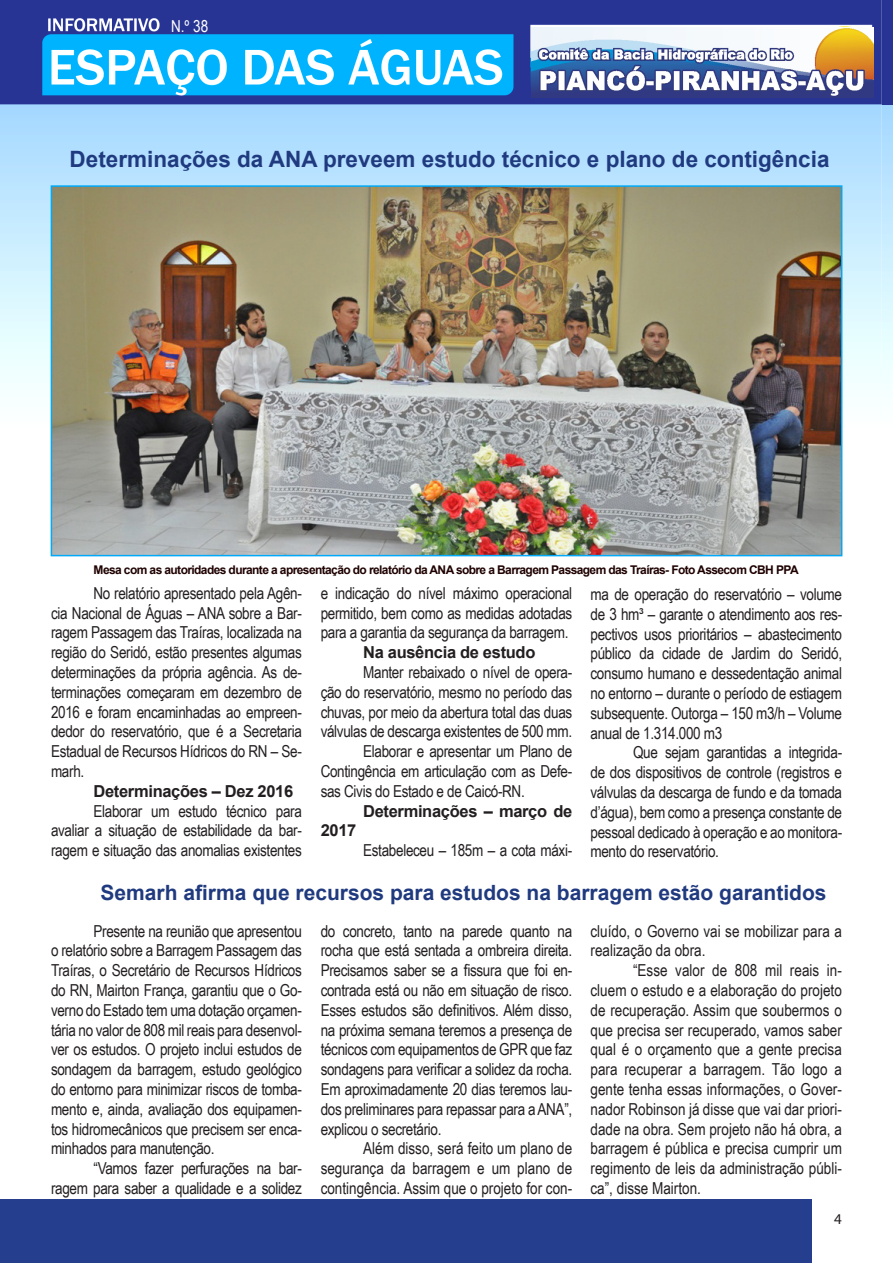
<style>
.page{position:relative;width:893px;height:1263px;background:#fff}
.page>*{position:absolute;margin:0;border:0;box-sizing:border-box;transform-origin:0 0}
.Corpo_do_Texto{font:700 22.5px "Arial";color:#203a7f}
.Corpo_do_Texto-2{font:700 21px "Arial";color:#203a7f}
.Corpo_do_Texto-3{font:16.5px/19.8px "Arial Narrow";letter-spacing:-.02em;color:#231f20;text-align:justify}
.Corpo_do_Texto-4{font:700 16.5px "Arial";letter-spacing:-.02em;color:#231f20}
.Corpo_do_Texto-5{font:16.5px/19.8px "Arial Narrow";color:#231f20}
.t1{font:16.5px "Arial Narrow";color:#fff}
.t2{font:15px "Myriad Pro";color:#231f20}
.t3{font:700 12px "Arial";letter-spacing:-.05em;color:#1f0000}
</style>
<div class="page">
<img style="left:0;top:0;width:880px;height:557px">
<img style="left:531px;top:28px;width:342px;height:70px">
<div style="left:0;top:1199px;width:811px;height:64px;background:#253f8e"></div>
<img style="left:54px;top:188px;width:785px;height:365px">
<div style="left:51px;top:185px;width:791px;height:371px;border:2px solid #00a9f9"></div>
<img style="left:880px;top:0;width:13px;height:391px">
<p class="t1" style="left:171px;top:14px;width:39px">N.º 38</p>
<p class="Corpo_do_Texto" style="left:70px;top:144px;width:761px">Determinações da ANA preveem estudo técnico e plano de contigência</p>
<p class="t3" style="left:94px;top:561px;width:707px">Mesa com as autoridades durante a apresentação do relatório da ANA sobre a Barragem Passagem das Traíras- Foto Assecom CBH PPA</p>
<p class="Corpo_do_Texto-3" style="left:51px;top:582px;width:252px;text-indent:43px">No relatório apresentado pela Agên&shy;cia Nacional de Águas – ANA sobre a Bar&shy;ragem Passagem das Traíras, localizada na região do Seridó, estão presentes algumas determinações da própria agência. As de&shy;terminações começaram em dezembro de 2016 e foram encaminhadas ao empreen&shy;dedor do reservatório, que é a Secretaria Estadual de Recursos Hídricos do RN – Se&shy;marh.</p>
<p class="Corpo_do_Texto-4" style="left:94px;top:780px;width:201px">Determinações – Dez 2016</p>
<p class="Corpo_do_Texto-3" style="left:51px;top:800px;width:252px;text-indent:43px">Elaborar um estudo técnico para avaliar a situação de estabilidade da bar&shy;ragem e situação das anomalias existentes</p>
<p class="Corpo_do_Texto-3" style="left:321px;top:582px;width:253px">e indicação do nível máximo operacional permitido, bem como as medidas adotadas para a garantia da segurança da barragem.</p>
<p class="Corpo_do_Texto-4" style="left:363px;top:641px;width:174px">Na ausência de estudo</p>
<p class="Corpo_do_Texto-3" style="left:321px;top:662px;width:253px;text-indent:43px">Manter rebaixado o nível de opera&shy;ção do reservatório, mesmo no período das chuvas, por meio da abertura total das duas válvulas de descarga existentes de 500 mm.</p>
<p class="Corpo_do_Texto-3" style="left:321px;top:741px;width:253px;text-indent:43px">Elaborar e apresentar um Plano de Contingência em articulação com as Defe&shy;sas Civis do Estado e de Caicó-RN.</p>
<p class="Corpo_do_Texto-4" style="left:363px;top:800px;width:211px">Determinações – março de</p>
<p class="Corpo_do_Texto-4" style="left:321px;top:820px;width:37px">2017</p>
<p class="Corpo_do_Texto-3" style="left:363px;top:840px;width:211px">Estabeleceu – 185m – a cota máxi-</p>
<p class="Corpo_do_Texto-3" style="left:590px;top:584px;width:253px">ma de operação do reservatório – volume de 3 hm³ – garante o atendimento aos res&shy;pectivos usos prioritários – abastecimento público da cidade de Jardim do Seridó, consumo humano e dessedentação animal no entorno – durante o período de estiagem subsequente. Outorga – 150 m3/h – Volume anual de 1.314.000 m3</p>
<p class="Corpo_do_Texto-3" style="left:590px;top:742px;width:253px;text-indent:43px">Que sejam garantidas a integrida&shy;de dos dispositivos de controle (registros e válvulas da descarga de fundo e da tomada d’água), bem como a presença constante de pessoal dedicado à operação e ao monitora&shy;mento do reservatório.</p>
<p class="Corpo_do_Texto-2" style="left:101px;top:878px;width:727px">Semarh afirma que recursos para estudos na barragem estão garantidos</p>
<p class="Corpo_do_Texto-3" style="left:51px;top:920px;width:252px;text-indent:43px">Presente na reunião que apresentou o relatório sobre a Barragem Passagem das Traíras, o Secretário de Recursos Hídricos do RN, Mairton França, garantiu que o Go&shy;verno do Estado tem uma dotação orçamen&shy;tária no valor de 808 mil reais para desenvol&shy;ver os estudos. O projeto inclui estudos de sondagem da barragem, estudo geológico do entorno para minimizar riscos de tomba&shy;mento e, ainda, avaliação dos equipamen&shy;tos hidromecânicos que precisem ser enca&shy;minhados para manutenção.</p>
<p class="Corpo_do_Texto-3" style="left:51px;top:1158px;width:252px;text-align:right">“Vamos fazer perfurações na bar-<br>ragem para saber a qualidade e a solidez</p>
<p class="Corpo_do_Texto-5" style="left:590px;top:920px;width:253px">cluído, o Governo vai se mobilizar para a realização da obra.</p>
<p class="Corpo_do_Texto-3" style="left:590px;top:960px;width:253px;text-indent:43px">“Esse valor de 808 mil reais in&shy;cluem o estudo e a elaboração do projeto de recuperação. Assim que soubermos o que precisa ser recuperado, vamos saber qual é o orçamento que a gente precisa para recuperar a barragem. Tão logo a gente tenha essas informações, o Gover&shy;nador Robinson já disse que vai dar priori&shy;dade na obra. Sem projeto não há obra, a barragem é pública e precisa cumprir um regimento de leis da administração públi&shy;ca”, disse Mairton.</p>
<p class="Corpo_do_Texto-3" style="left:321px;top:920px;width:253px">do concreto, tanto na parede quanto na rocha que está sentada a ombreira direita.<br>Precisamos saber se a fissura que foi en&shy;contrada está ou não em situação de risco.<br>Esses estudos são definitivos. Além disso, na próxima semana teremos a presença de técnicos com equipamentos de GPR que faz sondagens para verificar a solidez da rocha.<br>Em aproximadamente 20 dias teremos lau&shy;dos preliminares para repassar para a ANA”, explicou o secretário.</p>
<p class="Corpo_do_Texto-3" style="left:321px;top:1138px;width:253px;text-indent:43px">Além disso, será feito um plano de segurança da barragem e um plano de contingência. Assim que o projeto for con-</p>
<p class="t2" style="left:834px;top:1209px;width:9px">4</p>
</div>
